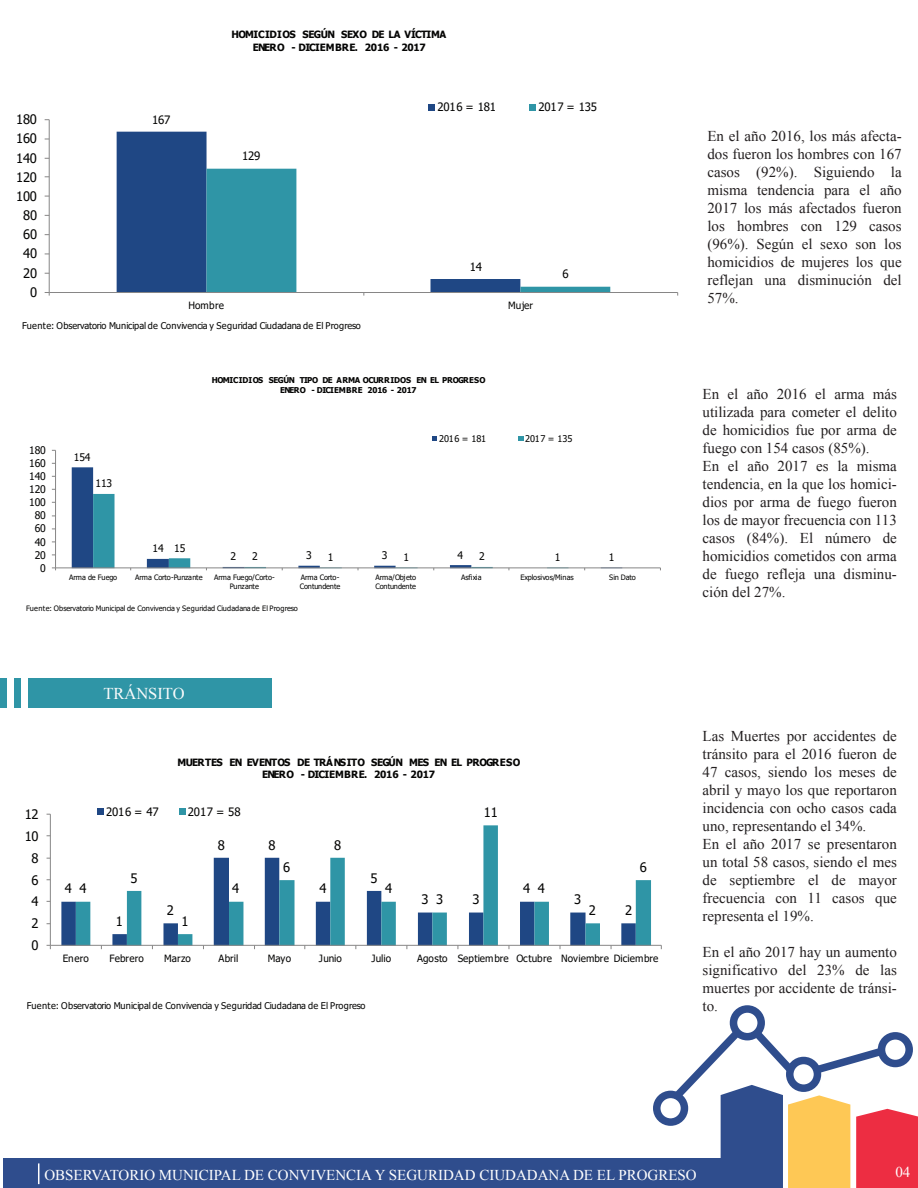
<style>
.page{position:relative;width:918px;height:1188px;background:#fff}
.page>*{position:absolute;margin:0;border:0;box-sizing:border-box;transform-origin:0 0}
.t1{font:16.5px "Iskoola Pota";color:#fafbfb}
.t2{font:15px/18px "Iskoola Pota";color:#231f20;text-align:justify}
.t3{font:15px "Iskoola Pota";color:#fff}
.t4{font:13.05px "Tahoma";letter-spacing:-.015em;color:#050504}
.t5{font:11.55px "Tahoma";letter-spacing:-.01em;color:#050504}
.t6{font:10.5px "Tahoma";letter-spacing:-.015em;color:#050504}
.t7{font:700 10.05px/12.3px "Tahoma";letter-spacing:-.035em;color:#050504;text-align:center}
.t8{font:10.05px "Tahoma";letter-spacing:.01em;color:#050504}
.t9{font:9.3px "Tahoma";letter-spacing:-.01em;color:#050504}
.t10{font:700 8.1px/9.9px "Tahoma";letter-spacing:-.035em;color:#050504;text-align:center}
.t11{font:7.35px/8.7px "Tahoma";letter-spacing:-.015em;color:#050504}
.t12{font:7.35px "Tahoma";letter-spacing:.02em;color:#050504}
</style>
<div class="page">
<div style="left:28px;top:678px;width:244px;height:30px;background:#2f95a6"></div>
<div style="left:14px;top:678px;width:7px;height:30px;background:#2f95a6"></div>
<div style="left:0;top:678px;width:7px;height:30px;background:#2f95a6"></div>
<div style="left:3px;top:1159px;width:718px;height:29px;background:#2f4d8d"></div>
<div style="left:653px;top:1091px;width:35px;height:35px;border:8px solid #2f4d8d;border-radius:50%"></div>
<div style="left:730px;top:1005px;width:35px;height:35px;border:8px solid #2f4d8d;border-radius:50%"></div>
<svg style="left:666px;top:1022px;width:252px;height:166px"></svg>
<svg style="left:38px;top:1163px;width:1px;height:21px"></svg>
<svg style="left:117px;top:132px;width:180px;height:160px;fill:#1f4784"></svg>
<svg style="left:207px;top:169px;width:403px;height:123px"></svg>
<hr style="left:49px;top:120px;width:1px;height:173px;background:#878686">
<hr style="left:49px;top:292px;width:629px;height:1px;background:#878686">
<div style="left:428px;top:105px;width:7px;height:6px;background:#1f4784"></div>
<svg style="left:530px;top:105px;width:6px;height:6px"></svg>
<svg style="left:72px;top:467px;width:42px;height:100px;fill:#1f4784"></svg>
<hr style="left:55px;top:450px;width:1px;height:118px;background:#878686">
<hr style="left:56px;top:567px;width:604px;height:1px;background:#878686">
<svg style="left:93px;top:494px;width:476px;height:76px"></svg>
<svg style="left:432px;top:436px;width:5px;height:5px"></svg>
<svg style="left:518px;top:436px;width:5px;height:5px"></svg>
<svg style="left:61px;top:901px;width:15px;height:44px"></svg>
<svg style="left:76px;top:825px;width:575px;height:120px"></svg>
<hr style="left:50px;top:814px;width:1px;height:131px;background:#878686">
<hr style="left:50px;top:945px;width:611px;height:1px;background:#878686">
<div style="left:97px;top:808px;width:6px;height:7px;background:#1f4784"></div>
<div style="left:179px;top:808px;width:7px;height:7px;background:#2f95a6"></div>
<p class="t7" style="left:232px;top:29px;width:216px">HOMICIDIOS SEGÚN SEXO DE LA VÍCTIMA<br>ENERO - DICIEMBRE. 2016 - 2017</p>
<p class="t4" style="left:16px;top:111px;width:22px">180</p>
<p class="t4" style="left:16px;top:130px;width:22px">160</p>
<p class="t4" style="left:16px;top:149px;width:22px">140</p>
<p class="t4" style="left:16px;top:168px;width:22px">120</p>
<p class="t4" style="left:16px;top:187px;width:22px">100</p>
<p class="t4" style="left:23px;top:207px;width:15px">80</p>
<p class="t4" style="left:23px;top:226px;width:15px">60</p>
<p class="t4" style="left:23px;top:245px;width:15px">40</p>
<p class="t4" style="left:23px;top:264px;width:15px">20</p>
<p class="t4" style="left:30px;top:283px;width:9px">0</p>
<p class="t5" style="left:152px;top:112px;width:20px">167</p>
<p class="t5" style="left:242px;top:148px;width:20px">129</p>
<p class="t5" style="left:437px;top:100px;width:60px">2016 = 181</p>
<p class="t5" style="left:538px;top:100px;width:60px">2017 = 135</p>
<p class="t5" style="left:470px;top:259px;width:14px">14</p>
<p class="t8" style="left:188px;top:299px;width:37px">Hombre</p>
<p class="t8" style="left:508px;top:299px;width:26px">Mujer</p>
<p class="t5" style="left:563px;top:266px;width:8px">6</p>
<p class="t9" style="left:22px;top:319px;width:340px">Fuente: Observatorio Municipal de Convivencia y Seguridad Ciudadana de El Progreso</p>
<p class="t10" style="left:212px;top:376px;width:275px">HOMICIDIOS SEGÚN TIPO DE ARMA OCURRIDOS EN EL PROGRESO<br>ENERO - DICIEMBRE 2016 - 2017</p>
<p class="t6" style="left:29px;top:443px;width:18px">180</p>
<p class="t6" style="left:29px;top:456px;width:18px">160</p>
<p class="t6" style="left:29px;top:469px;width:18px">140</p>
<p class="t6" style="left:29px;top:482px;width:18px">120</p>
<p class="t6" style="left:29px;top:495px;width:18px">100</p>
<p class="t6" style="left:35px;top:509px;width:13px">80</p>
<p class="t6" style="left:35px;top:522px;width:13px">60</p>
<p class="t6" style="left:35px;top:535px;width:13px">40</p>
<p class="t6" style="left:35px;top:548px;width:13px">20</p>
<p class="t6" style="left:40px;top:561px;width:7px">0</p>
<p class="t6" style="left:74px;top:450px;width:18px">154</p>
<p class="t6" style="left:96px;top:477px;width:18px">113</p>
<p class="t6" style="left:153px;top:541px;width:13px">14</p>
<p class="t6" style="left:174px;top:541px;width:13px">15</p>
<p class="t9" style="left:439px;top:433px;width:49px">2016 = 181</p>
<p class="t9" style="left:525px;top:433px;width:49px">2017 = 135</p>
<p class="t6" style="left:231px;top:549px;width:7px">2</p>
<p class="t6" style="left:306px;top:549px;width:7px">3</p>
<p class="t6" style="left:382px;top:549px;width:7px">3</p>
<p class="t6" style="left:458px;top:548px;width:7px">4</p>
<p class="t6" style="left:609px;top:550px;width:7px">1</p>
<p class="t6" style="left:252px;top:549px;width:7px">2</p>
<p class="t6" style="left:328px;top:550px;width:7px">1</p>
<p class="t6" style="left:404px;top:550px;width:7px">1</p>
<p class="t6" style="left:479px;top:549px;width:7px">2</p>
<p class="t6" style="left:555px;top:550px;width:7px">1</p>
<p class="t11" style="left:69px;top:574px;width:49px">Arma de Fuego</p>
<p class="t11" style="left:135px;top:574px;width:69px">Arma Corto-Punzante</p>
<p class="t11" style="left:214px;top:574px;width:62px;text-align:center">Arma Fuego/Corto-<br>Punzante</p>
<p class="t11" style="left:300px;top:574px;width:42px">Arma Corto-<br>Contundente</p>
<p class="t11" style="left:376px;top:574px;width:42px">Arma/Objeto<br>Contundente</p>
<p class="t11" style="left:461px;top:574px;width:22px">Asfixia</p>
<p class="t12" style="left:520px;top:573px;width:55px">Explosivos/Minas</p>
<p class="t11" style="left:609px;top:574px;width:28px">Sin Dato</p>
<p class="t11" style="left:26px;top:604px;width:273px">Fuente: Observatorio Municipal de Convivencia y Seguridad Ciudadana de El Progreso</p>
<p class="t1" style="left:103px;top:684px;width:83px">TRÁNSITO</p>
<p class="t4" style="left:25px;top:805px;width:15px">12</p>
<p class="t4" style="left:25px;top:827px;width:15px">10</p>
<p class="t4" style="left:32px;top:849px;width:9px">8</p>
<p class="t4" style="left:32px;top:871px;width:9px">6</p>
<p class="t4" style="left:32px;top:893px;width:9px">4</p>
<p class="t4" style="left:32px;top:915px;width:9px">2</p>
<p class="t4" style="left:32px;top:937px;width:9px">0</p>
<p class="t7" style="left:178px;top:756px;width:344px">MUERTES EN EVENTOS DE TRÁNSITO SEGÚN MES EN EL PROGRESO<br>ENERO - DICIEMBRE. 2016 - 2017</p>
<p class="t4" style="left:65px;top:880px;width:9px">4</p>
<p class="t4" style="left:79px;top:880px;width:9px">4</p>
<p class="t5" style="left:106px;top:804px;width:54px">2016 = 47</p>
<p class="t5" style="left:188px;top:804px;width:54px">2017 = 58</p>
<p class="t4" style="left:130px;top:869px;width:9px">5</p>
<p class="t4" style="left:116px;top:913px;width:9px">1</p>
<p class="t4" style="left:167px;top:902px;width:9px">2</p>
<p class="t4" style="left:181px;top:913px;width:9px">1</p>
<p class="t4" style="left:218px;top:836px;width:9px">8</p>
<p class="t4" style="left:269px;top:836px;width:9px">8</p>
<p class="t4" style="left:232px;top:880px;width:9px">4</p>
<p class="t4" style="left:283px;top:858px;width:9px">6</p>
<p class="t4" style="left:334px;top:836px;width:9px">8</p>
<p class="t4" style="left:320px;top:880px;width:9px">4</p>
<p class="t4" style="left:371px;top:869px;width:9px">5</p>
<p class="t4" style="left:385px;top:880px;width:9px">4</p>
<p class="t4" style="left:484px;top:804px;width:15px">11</p>
<p class="t4" style="left:436px;top:891px;width:9px">3</p>
<p class="t4" style="left:421px;top:891px;width:9px">3</p>
<p class="t4" style="left:472px;top:891px;width:9px">3</p>
<p class="t4" style="left:523px;top:880px;width:9px">4</p>
<p class="t4" style="left:538px;top:880px;width:9px">4</p>
<p class="t4" style="left:574px;top:891px;width:9px">3</p>
<p class="t4" style="left:589px;top:902px;width:9px">2</p>
<p class="t4" style="left:640px;top:858px;width:9px">6</p>
<p class="t4" style="left:625px;top:902px;width:9px">2</p>
<p class="t8" style="left:63px;top:952px;width:27px">Enero</p>
<p class="t8" style="left:110px;top:952px;width:36px">Febrero</p>
<p class="t8" style="left:164px;top:952px;width:28px">Marzo</p>
<p class="t8" style="left:219px;top:952px;width:21px">Abril</p>
<p class="t8" style="left:268px;top:952px;width:25px">Mayo</p>
<p class="t8" style="left:319px;top:952px;width:24px">Junio</p>
<p class="t8" style="left:371px;top:952px;width:21px">Julio</p>
<p class="t8" style="left:417px;top:952px;width:243px">Agosto Septiembre Octubre Noviembre Diciembre</p>
<p class="t9" style="left:27px;top:999px;width:340px">Fuente: Observatorio Municipal de Convivencia y Seguridad Ciudadana de El Progreso</p>
<p class="t2" style="left:707px;top:127px;width:196px">En el año 2016, los más afecta&shy;dos fueron los hombres con 167 casos (92%). Siguiendo la misma tendencia para el año 2017 los más afectados fueron los hombres con 129 casos (96%). Según el sexo son los homicidios de mujeres los que reflejan una disminución del 57%.</p>
<p class="t2" style="left:703px;top:385px;width:196px;text-align:left">En el año 2016 el arma más utilizada para cometer el delito de homicidios fue por arma de fuego con 154 casos (85%).<br>En el año 2017 es la misma tendencia, en la que los homici&shy;dios por arma de fuego fueron los de mayor frecuencia con 113 casos (84%). El número de homicidios cometidos con arma de fuego refleja una disminu&shy;ción del 27%.</p>
<p class="t2" style="left:703px;top:727px;width:196px;text-align:left">Las Muertes por accidentes de tránsito para el 2016 fueron de<br>47 casos, siendo los meses de abril y mayo los que reportaron incidencia con ocho casos cada uno, representando el 34%.<br>En el año 2017 se presentaron un total 58 casos, siendo el mes de septiembre el de mayor frecuencia con 11 casos que representa el 19%.</p>
<p class="t2" style="left:703px;top:943px;width:196px">En el año 2017 hay un aumento significativo del 23% de las muertes por accidente de tránsi&shy;to.</p>
<p class="t3" style="left:44px;top:1166px;width:654px">OBSERVATORIO MUNICIPAL DE CONVIVENCIA Y SEGURIDAD CIUDADANA DE EL PROGRESO</p>
<p class="t3" style="left:895px;top:1163px;width:16px">04</p>
</div>
